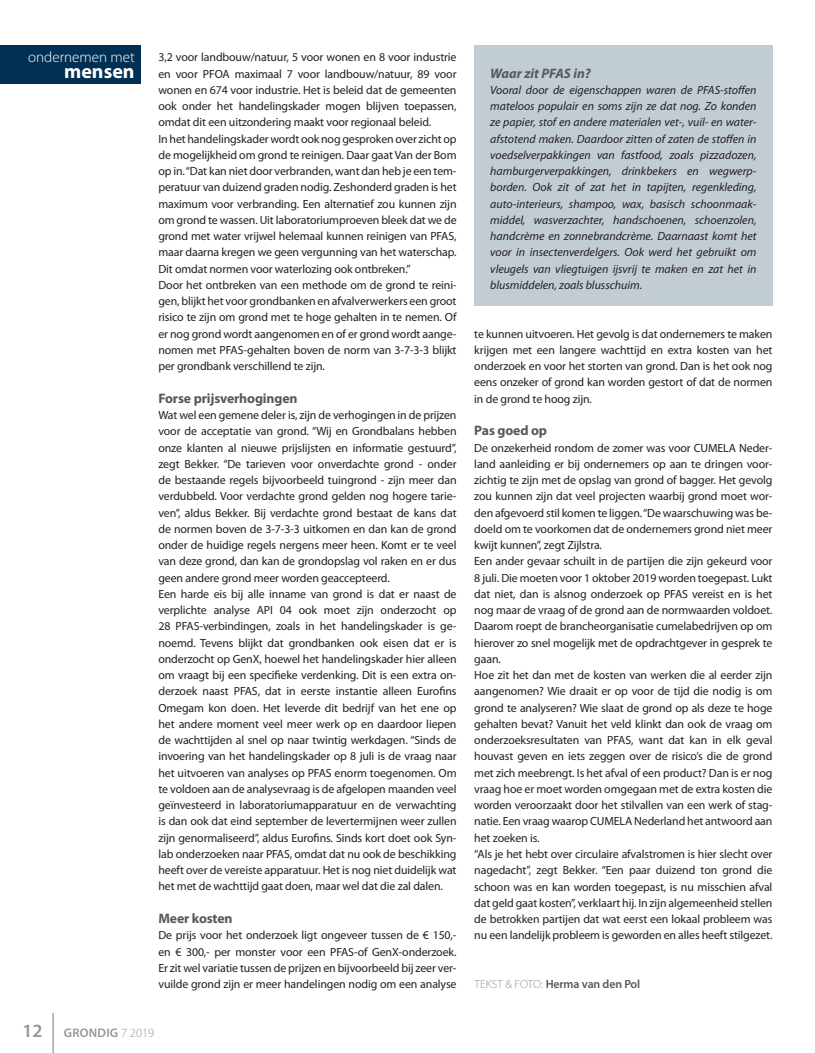
<style>
.page{position:relative;width:815px;height:1053px;background:#fff}
.page>*{position:absolute;margin:0;border:0;box-sizing:border-box;transform-origin:0 0}
.t1{font:700 20px "Myriad Pro";color:#fff}
.t2{font:300 15px "Myriad Pro";color:#fff}
.Kopje{font:700 13.75px "Myriad Pro";letter-spacing:-.01em;color:#57585a}
.Kopje_kader{font:italic 700 13.75px "Myriad Pro";color:#57585a}
.t3{font:600 12.5px "Myriad Pro";letter-spacing:.02em;color:#939598}
.Platte_tekst{font:11.88px/16.2px "Myriad Pro";letter-spacing:-.01em;color:#231f20;text-align:justify}
.Platte_tekst_kader{font:italic 11.88px/16.2px "Myriad Pro";color:#231f20;text-align:justify}
.Platte_tekst-2{font:600 11.88px "Myriad Pro";letter-spacing:-.01em;color:#57585a}
.s1{font-weight:300;color:#939598}
.s2{font-size:18.75px}
.s3{font-weight:300}
</style>
<div class="page">
<hr style="left:53px;top:1012px;width:1px;height:40px;background:#939598">
<div style="left:0;top:45px;width:141px;height:39px;background:#003054"></div>
<div style="left:474px;top:45px;width:298px;height:260px;background:#c1ccd3"></div>
<p class="t2" style="left:28px;top:49px;width:108px">ondernemen met</p>
<p class="t1" style="left:64px;top:60px;width:72px">mensen</p>
<p class="Kopje_kader" style="left:490px;top:65px;width:102px">Waar zit PFAS in?</p>
<p class="Platte_tekst_kader" style="left:490px;top:82px;width:268px">Vooral door de eigenschappen waren de PFAS-stoffen mateloos populair en soms zijn ze dat nog. Zo konden ze papier, stof en andere materialen vet-, vuil- en water&shy;afstotend maken. Daardoor zitten of zaten de stoffen in voedselverpakkingen van fastfood, zoals pizzadozen, hamburgerverpakkingen, drinkbekers en wegwerp&shy;borden. Ook zit of zat het in tapijten, regenkleding, auto-interieurs, shampoo, wax, basisch schoonmaak&shy;middel, wasverzachter, handschoenen, schoenzolen, handcrème en zonnebrandcrème. Daarnaast komt het voor in insectenverdelgers. Ook werd het gebruikt om vleugels van vliegtuigen ijsvrij te maken en zat het in blusmiddelen, zoals blusschuim.</p>
<p class="Platte_tekst" style="left:158px;top:49px;width:300px">3,2 voor landbouw/natuur, 5 voor wonen en 8 voor industrie en voor PFOA maximaal 7 voor landbouw/natuur, 89 voor wonen en 674 voor industrie. Het is beleid dat de gemeenten ook onder het handelingskader mogen blijven toepassen, omdat dit een uitzondering maakt voor regionaal beleid.</p>
<p class="Platte_tekst" style="left:158px;top:131px;width:300px">In het handelingskader wordt ook nog gesproken over zicht op de mogelijkheid om grond te reinigen. Daar gaat Van der Bom op in. “Dat kan niet door verbranden, want dan heb je een tem&shy;peratuur van duizend graden nodig. Zeshonderd graden is het maximum voor verbranding. Een alternatief zou kunnen zijn om grond te wassen. Uit laboratoriumproeven bleek dat we de grond met water vrijwel helemaal kunnen reinigen van PFAS, maar daarna kregen we geen vergunning van het waterschap.<br>Dit omdat normen voor waterlozing ook ontbreken.”</p>
<p class="Platte_tekst" style="left:158px;top:277px;width:300px">Door het ontbreken van een methode om de grond te reini&shy;gen, blijkt het voor grondbanken en afvalverwerkers een groot risico te zijn om grond met te hoge gehalten in te nemen. Of er nog grond wordt aangenomen en of er grond wordt aange&shy;nomen met PFAS-gehalten boven de norm van 3-7-3-3 blijkt per grondbank verschillend te zijn.</p>
<p class="Kopje" style="left:158px;top:390px;width:141px">Forse prijsverhogingen</p>
<p class="Platte_tekst" style="left:158px;top:407px;width:300px">Wat wel een gemene deler is, zijn de verhogingen in de prijzen voor de acceptatie van grond. “Wij en Grondbalans hebben onze klanten al nieuwe prijslijsten en informatie gestuurd”, zegt Bekker. “De tarieven voor onverdachte grond - onder de bestaande regels bijvoorbeeld tuingrond - zijn meer dan verdubbeld. Voor verdachte grond gelden nog hogere tarie&shy;ven”, aldus Bekker. Bij verdachte grond bestaat de kans dat de normen boven de 3-7-3-3 uitkomen en dan kan de grond onder de huidige regels nergens meer heen. Komt er te veel van deze grond, dan kan de grondopslag vol raken en er dus geen andere grond meer worden geaccepteerd.</p>
<p class="Platte_tekst" style="left:158px;top:586px;width:300px">Een harde eis bij alle inname van grond is dat er naast de verplichte analyse API 04 ook moet zijn onderzocht op 28 PFAS-verbindingen, zoals in het handelingskader is ge&shy;noemd. Tevens blijkt dat grondbanken ook eisen dat er is onderzocht op GenX, hoewel het handelingskader hier alleen om vraagt bij een specifieke verdenking. Dit is een extra on&shy;derzoek naast PFAS, dat in eerste instantie alleen Eurofins Omegam kon doen. Het leverde dit bedrijf van het ene op het andere moment veel meer werk op en daardoor liepen de wachttijden al snel op naar twintig werkdagen. “Sinds de invoering van het handelingskader op 8 juli is de vraag naar het uitvoeren van analyses op PFAS enorm toegenomen. Om te voldoen aan de analysevraag is de afgelopen maanden veel geïnvesteerd in laboratoriumapparatuur en de verwachting is dan ook dat eind september de levertermijnen weer zullen zijn genormaliseerd”, aldus Eurofins. Sinds kort doet ook Syn&shy;lab onderzoeken naar PFAS, omdat dat nu ook de beschikking heeft over de vereiste apparatuur. Het is nog niet duidelijk wat het met de wachttijd gaat doen, maar wel dat die zal dalen.</p>
<p class="Kopje" style="left:158px;top:910px;width:76px">Meer kosten</p>
<p class="Platte_tekst" style="left:158px;top:927px;width:300px">De prijs voor het onderzoek ligt ongeveer tussen de € 150,- en € 300,- per monster voor een PFAS-of GenX-onderzoek.<br>Er zit wel variatie tussen de prijzen en bijvoorbeeld bij zeer ver&shy;vuilde grond zijn er meer handelingen nodig om een analyse</p>
<p class="Platte_tekst" style="left:474px;top:326px;width:300px">te kunnen uitvoeren. Het gevolg is dat ondernemers te maken krijgen met een langere wachttijd en extra kosten van het onderzoek en voor het storten van grond. Dan is het ook nog eens onzeker of grond kan worden gestort of dat de normen in de grond te hoog zijn.</p>
<p class="Kopje" style="left:474px;top:423px;width:74px">Pas goed op</p>
<p class="Platte_tekst" style="left:474px;top:439px;width:300px">De onzekerheid rondom de zomer was voor CUMELA Neder&shy;land aanleiding er bij ondernemers op aan te dringen voor&shy;zichtig te zijn met de opslag van grond of bagger. Het gevolg zou kunnen zijn dat veel projecten waarbij grond moet wor&shy;den afgevoerd stil komen te liggen. “De waarschuwing was be&shy;doeld om te voorkomen dat de ondernemers grond niet meer kwijt kunnen”, zegt Zijlstra.</p>
<p class="Platte_tekst" style="left:474px;top:553px;width:300px">Een ander gevaar schuilt in de partijen die zijn gekeurd voor 8 juli. Die moeten voor 1 oktober 2019 worden toegepast. Lukt dat niet, dan is alsnog onderzoek op PFAS vereist en is het nog maar de vraag of de grond aan de normwaarden voldoet.<br>Daarom roept de brancheorganisatie cumelabedrijven op om hierover zo snel mogelijk met de opdrachtgever in gesprek te gaan.</p>
<p class="Platte_tekst" style="left:474px;top:667px;width:300px">Hoe zit het dan met de kosten van werken die al eerder zijn aangenomen? Wie draait er op voor de tijd die nodig is om grond te analyseren? Wie slaat de grond op als deze te hoge gehalten bevat? Vanuit het veld klinkt dan ook de vraag om onderzoeksresultaten van PFAS, want dat kan in elk geval houvast geven en iets zeggen over de risico’s die de grond met zich meebrengt. Is het afval of een product? Dan is er nog vraag hoe er moet worden omgegaan met de extra kosten die worden veroorzaakt door het stilvallen van een werk of stag&shy;natie. Een vraag waarop CUMELA Nederland het antwoord aan het zoeken is.</p>
<p class="Platte_tekst" style="left:474px;top:846px;width:300px">“Als je het hebt over circulaire afvalstromen is hier slecht over nagedacht”, zegt Bekker. “Een paar duizend ton grond die schoon was en kan worden toegepast, is nu misschien afval dat geld gaat kosten”, verklaart hij. In zijn algemeenheid stellen de betrokken partijen dat wat eerst een lokaal probleem was nu een landelijk probleem is geworden en alles heeft stilgezet.</p>
<p class="Platte_tekst-2" style="left:474px;top:977px;width:167px"><span class="s1">TEKST &amp; FOTO:</span> Herma van den Pol</p>
<p class="t3" style="left:22px;top:1025px;width:133px"><span class="s2">12</span> GRONDIG <span class="s3">7 2019</span></p>
</div>
